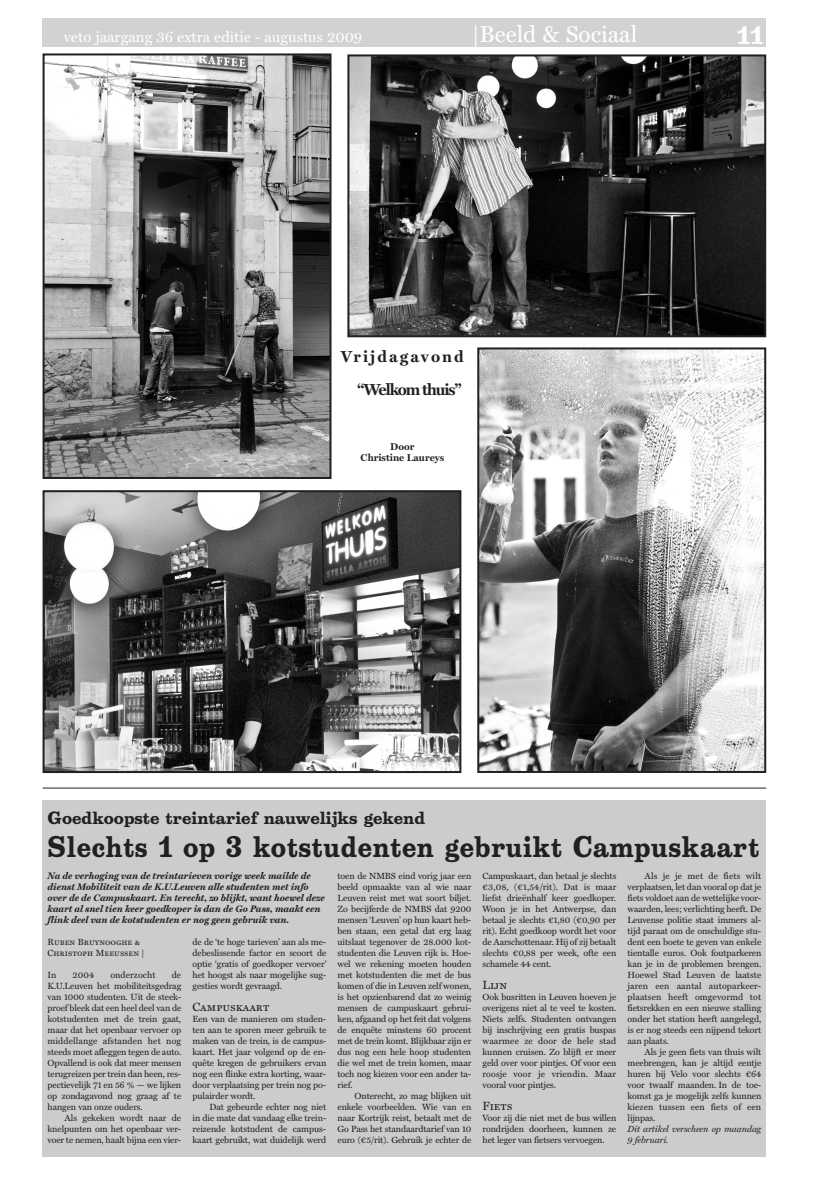
<style>
.page{position:relative;width:823px;height:1191px;background:#fff}
.page>*{position:absolute;margin:0;border:0;box-sizing:border-box;transform-origin:0 0}
.t1{font:700 27px "Belizio";letter-spacing:.03em;color:#231f20;scale:.9 1}
.t2{font:23px "Miller Text";color:#fff}
.t3{font:700 23px "Belizio";color:#fff}
.t4{font:700 16px "Belizio";color:#231f20}
.t5{font:700 16px/33px "Miller Text";letter-spacing:.095em;color:#231f20;text-align:right}
.t6{font:15px "Miller Text";color:#fff}
.t7{font:12px "Miller Text Roman SC";color:#231f20}
.t8{font:700 10px/11px "Miller Text";color:#231f20;text-align:center}
.t9{font:italic 700 9.5px/11px "Miller Text";color:#231f20}
.t10{font:9px/11px "Miller Text";letter-spacing:-.01em;color:#231f20;text-align:justify}
.t11{font:italic 9px/11px "Miller Text";letter-spacing:-.01em;color:#231f20}
.t12{font:9px/11px "Miller Text Roman SC";color:#231f20}
.t13{font:9px "Miller Text";letter-spacing:.01em;color:#231f20}
</style>
<div class="page">
<div style="left:43px;top:19px;width:722px;height:28px;background:#d1d2d4"></div>
<div style="left:43px;top:800px;width:722px;height:357px;background:#cbccce"></div>
<img style="left:46px;top:56px;width:282px;height:420px">
<div style="left:43px;top:53px;width:288px;height:426px;border:2px solid #231f20"></div>
<img style="left:46px;top:493px;width:412px;height:277px">
<div style="left:43px;top:490px;width:418px;height:283px;border:2px solid #231f20"></div>
<img style="left:480px;top:350px;width:282px;height:420px">
<div style="left:477px;top:347px;width:288px;height:426px;border:2px solid #231f20"></div>
<img style="left:350px;top:57px;width:412px;height:277px">
<div style="left:347px;top:54px;width:418px;height:283px;border:2px solid #231f20"></div>
<hr style="left:43px;top:787px;width:722px;height:1px;background:#231f20">
<h3 class="t6" style="left:64px;top:28px;width:300px">veto jaargang 36 extra editie - augustus 2009</h3>
<h2 class="t2" style="left:472px;top:21px;width:166px">|Beeld &amp; Sociaal</h2>
<h2 class="t3" style="left:736px;top:22px;width:28px">11</h2>
<h3 class="t5" style="left:340px;top:339px;width:124px">Vrijdagavond “Welkom thuis”</h3>
<p class="t8" style="left:360px;top:441px;width:85px">Door<br>Christine Laureys</p>
<h3 class="t4" style="left:48px;top:809px;width:379px">Goedkoopste treintarief nauwelijks gekend</h3>
<h1 class="t1" style="left:48px;top:831px;width:791px">Slechts 1 op 3 kotstudenten gebruikt Campuskaart</h1>
<p class="t9" style="left:48px;top:870px;width:278px">Na de verhoging van de treintarieven vorige week mailde de dienst Mobiliteit van de K.U.Leuven alle studenten met info over de de Campuskaart. En terecht, zo blijkt, want hoewel deze kaart al snel tien keer goedkoper is dan de Go Pass, maakt een flink deel van de kotstudenten er nog geen gebruik van.</p>
<p class="t10" style="left:627px;top:870px;width:135px;text-indent:17px">Als je je met de fiets wilt verplaatsen, let dan vooral op dat je fiets voldoet aan de wettelijke voor&shy;waarden, lees; verlichting heeft. De Leuvense politie staat immers al&shy;tijd paraat om de onschuldige stu&shy;dent een boete te geven van enkele tientalle euros. Ook foutparkeren kan je in de problemen brengen.<br>Hoewel Stad Leuven de laatste jaren een aantal autoparkeer&shy;plaatsen heeft omgevormd tot fietsrekken en een nieuwe stalling onder het station heeft aangelegd, is er nog steeds een nijpend tekort aan plaats.</p>
<p class="t10" style="left:627px;top:1046px;width:135px;text-indent:17px">Als je geen fiets van thuis wilt meebrengen, kan je altijd eentje huren bij Velo voor slechts €64 voor twaalf maanden. In de toe&shy;komst ga je mogelijk zelfs kunnen kiezen tussen een fiets of een lijnpas.</p>
<p class="t11" style="left:627px;top:1123px;width:135px">Dit artikel verscheen op maandag<br>9 februari.</p>
<p class="t10" style="left:337px;top:870px;width:135px">toen de NMBS eind vorig jaar een beeld opmaakte van al wie naar Leuven reist met wat soort biljet.<br>Zo becijferde de NMBS dat 9200 mensen ‘Leuven’ op hun kaart heb&shy;ben staan, een getal dat erg laag uitslaat tegenover de 28.000 kot&shy;studenten die Leuven rijk is. Hoe&shy;wel we rekening moeten houden met kotstudenten die met de bus komen of die in Leuven zelf wonen, is het opzienbarend dat zo weinig mensen de campuskaart gebrui&shy;ken, afgaand op het feit dat volgens de enquête minstens 60 procent met de trein komt. Blijkbaar zijn er dus nog een hele hoop studenten die wel met de trein komen, maar toch nog kiezen voor een ander ta&shy;rief.</p>
<p class="t10" style="left:337px;top:1090px;width:135px;text-indent:17px">Onterecht, zo mag blijken uit enkele voorbeelden. Wie van en naar Kortrijk reist, betaalt met de Go Pass het standaardtarief van 10 euro (€5/rit). Gebruik je echter de</p>
<p class="t10" style="left:482px;top:870px;width:135px">Campuskaart, dan betaal je slechts €3,08, (€1,54/rit). Dat is maar liefst drieënhalf keer goedkoper.<br>Woon je in het Antwerpse, dan betaal je slechts €1,80 (€0,90 per rit). Echt goedkoop wordt het voor de Aarschottenaar. Hij of zij betaalt slechts €0,88 per week, ofte een schamele 44 cent.</p>
<h3 class="t7" style="left:482px;top:977px;width:26px">Lijn</h3>
<p class="t10" style="left:482px;top:991px;width:135px">Ook busritten in Leuven hoeven je overigens niet al te veel te kosten.<br>Niets zelfs. Studenten ontvangen bij inschrijving een gratis buspas waarmee ze door de hele stad kunnen cruisen. Zo blijft er meer geld over voor pintjes. Of voor een roosje voor je vriendin. Maar vooral voor pintjes.</p>
<h3 class="t7" style="left:482px;top:1098px;width:31px">Fiets</h3>
<p class="t10" style="left:482px;top:1112px;width:135px">Voor zij die niet met de bus willen rondrijden doorheen, kunnen ze het leger van fietsers vervoegen.</p>
<p class="t10" style="left:192px;top:936px;width:135px">de de ‘te hoge tarieven’ aan als me&shy;debeslissende factor en scoort de optie ‘gratis of goedkoper vervoer’ het hoogst als naar mogelijke sug&shy;gesties wordt gevraagd.</p>
<h3 class="t7" style="left:192px;top:999px;width:78px">Campuskaart</h3>
<p class="t10" style="left:192px;top:1013px;width:135px">Een van de manieren om studen&shy;ten aan te sporen meer gebruik te maken van de trein, is de campus&shy;kaart. Het jaar volgend op de en&shy;quête kregen de gebruikers ervan nog een flinke extra korting, waar&shy;door verplaatsing per trein nog po&shy;pulairder wordt.</p>
<p class="t10" style="left:192px;top:1101px;width:135px;text-indent:17px">Dat gebeurde echter nog niet in die mate dat vandaag elke trein&shy;reizende kotstudent de campus&shy;kaart gebruikt, wat duidelijk werd</p>
<p class="t12" style="left:48px;top:936px;width:98px">Ruben Bruynooghe &amp;<br>Christoph Meeussen |</p>
<p class="t10" style="left:48px;top:969px;width:10px">In</p>
<p class="t10" style="left:73px;top:969px;width:23px">2004</p>
<p class="t13" style="left:110px;top:969px;width:47px">onderzocht</p>
<p class="t10" style="left:48px;top:969px;width:135px;text-indent:124px">de K.U.Leuven het mobiliteitsgedrag van 1000 studenten. Uit de steek&shy;proef bleek dat een heel deel van de kotstudenten met de trein gaat, maar dat het openbaar vervoer op middellange afstanden het nog steeds moet afleggen tegen de auto.<br>Opvallend is ook dat meer mensen terugreizen per trein dan heen, res&shy;pectievelijk 71 en 56 % — we lijken op zondagavond nog graag af te hangen van onze ouders.</p>
<p class="t10" style="left:48px;top:1112px;width:135px;text-indent:17px">Als gekeken wordt naar de knelpunten om het openbaar ver&shy;voer te nemen, haalt bijna een vier-</p>
</div>
